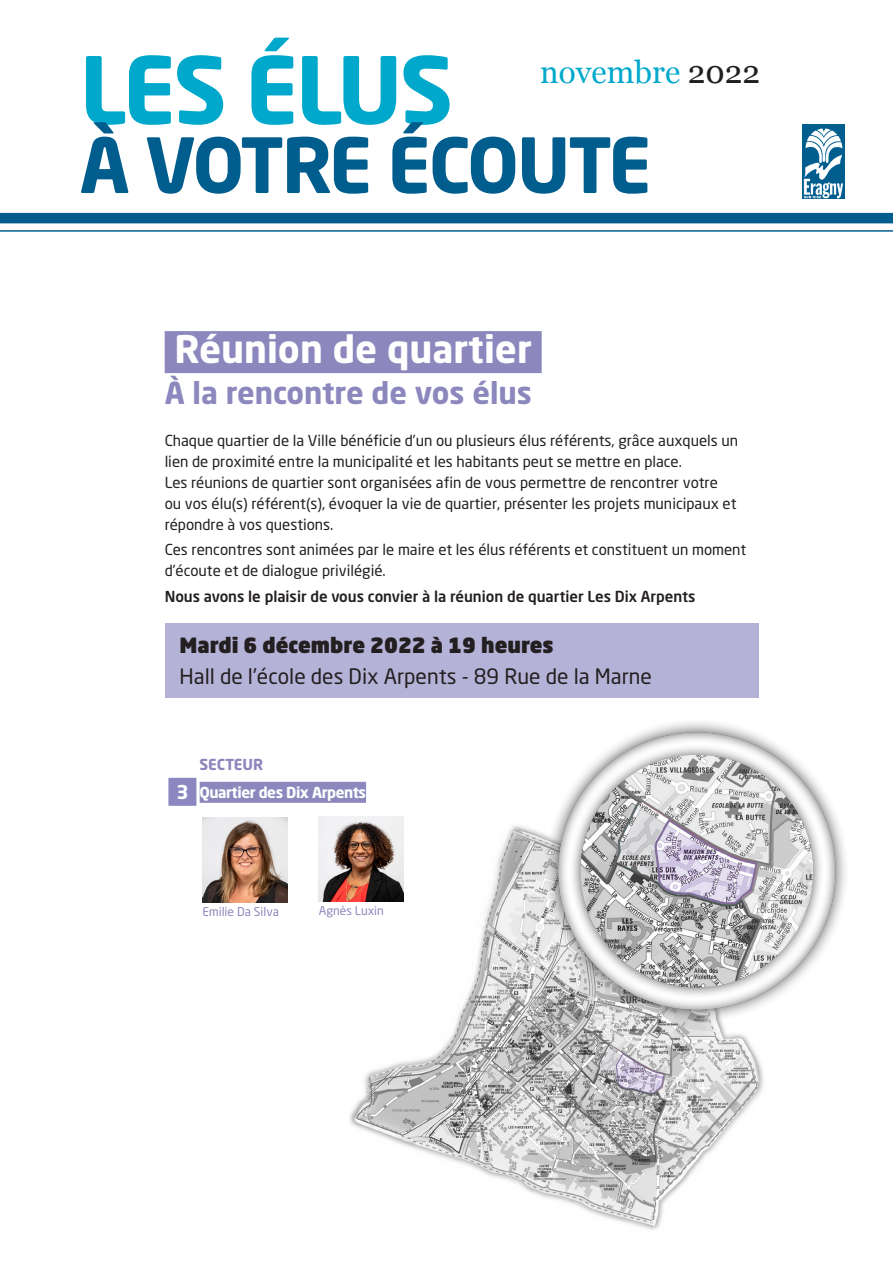
<style>
.page{position:relative;width:893px;height:1263px;background:#fff}
.page>*{position:absolute;margin:0;border:0;box-sizing:border-box;transform-origin:0 0}
.t1{font:700 91.5px "Neo Sans Std";letter-spacing:-.03em;color:#00a8cc}
.t2{font:700 75px "Neo Sans Std";letter-spacing:-.05em;color:#005d8d}
.Style{font:700 37.5px "Neo Sans Std";color:#fff}
.t3{font:31.5px "Georgia";color:#00a8cc}
.Style-2{font:700 30px "Neo Sans Std";color:#8c88be}
.t4{font:21px "Neo Sans Std";color:#231f20}
.t5{font:20.85px "Neo Sans Std Ultra";color:#231f20}
.t6{font:700 18.9px "Neo Sans Std";color:#fff}
.Style-3{font:15px/21px "Neo Sans Std";color:#231f20}
.Style-4{font:500 15px "Neo Sans Std";color:#231f20}
.t7{font:700 15px "Neo Sans Std";letter-spacing:-.03em;color:#fff}
.t8{font:700 15px "Neo Sans Std";color:#8d87bd}
.t9{font:12px "Neo Sans Std";color:#8d87bd}
.s1{color:#231f20}
</style>
<div class="page">
<div style="left:0;top:213px;width:893px;height:10px;background:#005d8d"></div>
<hr style="left:0;top:230px;width:893px;height:2px;background:#005d8d">
<img style="left:802px;top:125px;width:43px;height:74px">
<div style="left:165px;top:331px;width:377px;height:42px;background:#8c88be"></div>
<div style="left:165px;top:624px;width:594px;height:74px;background:#b5b2d7"></div>
<img style="left:347px;top:781px;width:417px;height:449px">
<div style="left:544px;top:718px;width:306px;height:306px;background:#231f20;opacity:.75"></div>
<div style="left:555px;top:730px;width:281px;height:280px;background:#231f20;opacity:.75"></div>
<div style="left:199px;top:782px;width:167px;height:21px;background:#8c88be"></div>
<img style="left:203px;top:817px;width:85px;height:85px">
<img style="left:319px;top:816px;width:85px;height:85px">
<div style="left:167px;top:776px;width:31px;height:31px;background:#8c87c0"></div>
<div style="left:165px;top:775px;width:34px;height:34px;border:3px solid #fff"></div>
<p class="t1" style="left:80px;top:31px;width:375px">LES ÉLUS</p>
<p class="t2" style="left:80px;top:117px;width:573px">À VOTRE ÉCOUTE</p>
<p class="t3" style="left:540px;top:49px;width:221px">novembre <span class="s1">2022</span></p>
<p class="Style" style="left:174px;top:325px;width:359px">Réunion de quartier</p>
<p class="Style-2" style="left:165px;top:373px;width:369px">À la rencontre de vos élus</p>
<p class="Style-3" style="left:165px;top:430px;width:575px">Chaque quartier de la Ville bénéficie d’un ou plusieurs élus référents, grâce auxquels un lien de proximité entre la municipalité et les habitants peut se mettre en place.</p>
<p class="Style-3" style="left:165px;top:472px;width:573px">Les réunions de quartier sont organisées afin de vous permettre de rencontrer votre ou vos élu(s) référent(s), évoquer la vie de quartier, présenter les projets municipaux et répondre à vos questions.</p>
<p class="Style-3" style="left:165px;top:539px;width:583px">Ces rencontres sont animées par le maire et les élus référents et constituent un moment d’écoute et de dialogue privilégié.</p>
<p class="Style-4" style="left:165px;top:587px;width:532px">Nous avons le plaisir de vous convier à la réunion de quartier Les Dix Arpents</p>
<p class="t5" style="left:180px;top:632px;width:376px">Mardi 6 décembre 2022 à 19 heures</p>
<p class="t4" style="left:180px;top:664px;width:474px">Hall de l’école des Dix Arpents - 89 Rue de la Marne</p>
<p class="t6" style="left:176px;top:779px;width:14px">3</p>
<p class="t8" style="left:199px;top:755px;width:65px">SECTEUR</p>
<p class="t7" style="left:199px;top:782px;width:168px">Quartier des Dix Arpents</p>
<p class="t9" style="left:203px;top:904px;width:78px">Emilie Da Silva</p>
<p class="t9" style="left:319px;top:903px;width:67px">Agnès Luxin</p>
</div>
